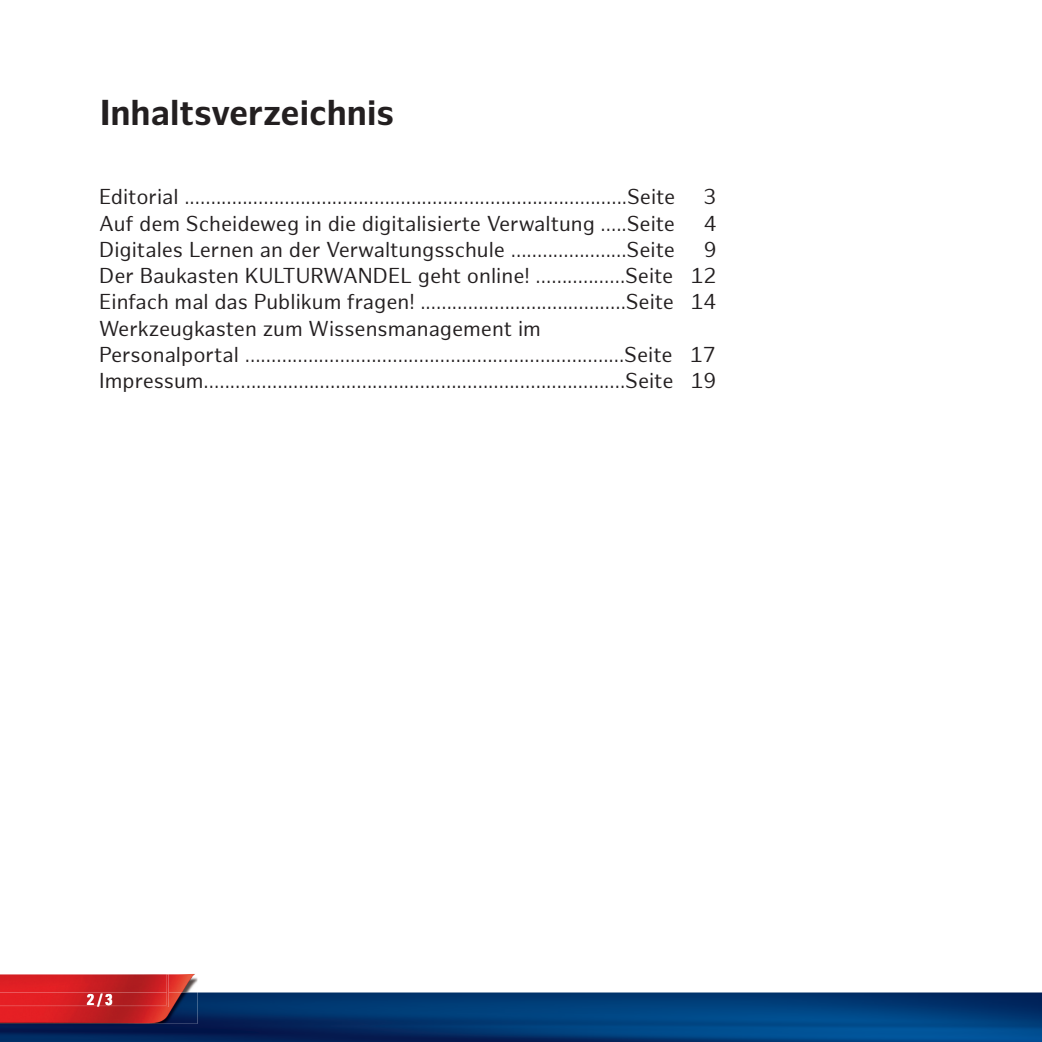
<style>
.page{position:relative;width:1042px;height:1042px;background:#fff}
.page>*{position:absolute;margin:0;border:0;box-sizing:border-box;transform-origin:0 0}
.t1{font:700 35px "Hamburg Sans";color:#231f20}
.t2{font:21px/26.2px "Hamburg Sans";color:#231f20}
.t3{font:700 condensed 15.75px "Univers LT";color:#fff}
</style>
<div class="page">
<img style="left:0;top:992px;width:1042px;height:50px">
<img style="left:0;top:974px;width:197px;height:50px">
<img style="left:0;top:974px;width:169px;height:33px">
<h1 class="t1" style="left:100px;top:93px;width:296px">Inhaltsverzeichnis</h1>
<p class="t2" style="left:99px;top:185px;width:577px">Editorial ....................................................................................Seite</p>
<p class="t2" style="left:703px;top:185px;width:14px">3</p>
<p class="t2" style="left:99px;top:211px;width:577px">Auf dem Scheideweg in die digitalisierte Verwaltung .....Seite</p>
<p class="t2" style="left:704px;top:211px;width:14px">4</p>
<p class="t2" style="left:99px;top:237px;width:577px">Digitales Lernen an der Verwaltungsschule ......................Seite</p>
<p class="t2" style="left:99px;top:237px;width:619px;text-indent:604px">9<br>Der Baukasten KULTURWANDEL geht online! .................Seite 12<br>Einfach mal das Publikum fragen! .......................................Seite 14<br>Werkzeugkasten zum Wissensmanagement im<br>Personalportal ........................................................................Seite 17<br>Impressum................................................................................Seite 19</p>
<p class="t3" style="left:87px;top:990px;width:27px">2 / 3</p>
</div>
